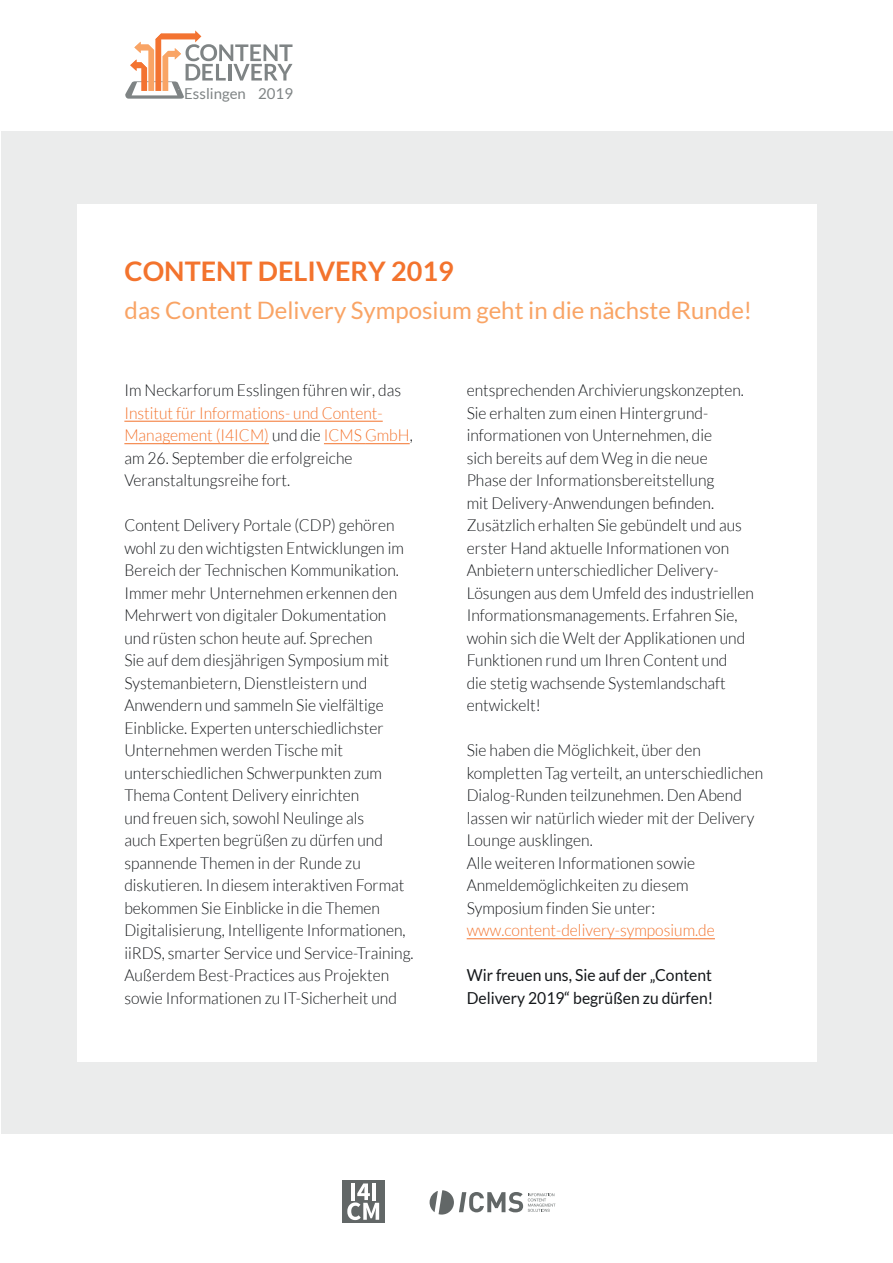
<style>
.page{position:relative;width:893px;height:1263px;background:#fff}
.page>*{position:absolute;margin:0;border:0;box-sizing:border-box;transform-origin:0 0}
.t1{font:700 27px "Lato";color:#f3732d}
.t2{font:24px "Lato";color:#f9a465}
.t3{font:300 16.5px/22.5px "Lato";color:#14171a;scale:.95 1}
.t4{font:16.5px/22.5px "Lato";color:#14171a;scale:.95 1}
.t5{font:15px "Lato";color:#7f8485}
.s1{color:#f3732d}
</style>
<div class="page">
<div style="left:1px;top:0;width:892px;height:1263px;background:#ebecec"></div>
<div style="left:77px;top:204px;width:739px;height:858px;background:#fff"></div>
<div style="left:0;top:1134px;width:893px;height:129px;background:#fff"></div>
<div style="left:0;top:0;width:893px;height:130px;background:#fff"></div>
<div style="left:342px;top:1180px;width:43px;height:42px;background:#626767"></div>
<svg style="left:347px;top:1183px;width:32px;height:37px"></svg>
<svg style="left:429px;top:1190px;width:126px;height:25px"></svg>
<svg style="left:125px;top:30px;width:167px;height:69px"></svg>
<hr style="left:124px;top:421px;width:259px;height:1px;background:#f3732d">
<hr style="left:124px;top:443px;width:145px;height:1px;background:#f3732d">
<hr style="left:324px;top:443px;width:41px;height:1px;background:#f3732d">
<hr style="left:365px;top:443px;width:45px;height:1px;background:#f3732d">
<hr style="left:467px;top:938px;width:248px;height:1px;background:#f3732d">
<p class="t5" style="left:184px;top:85px;width:63px">Esslingen</p>
<p class="t5" style="left:258px;top:85px;width:36px">2019</p>
<p class="t1" style="left:125px;top:256px;width:331px">CONTENT DELIVERY 2019</p>
<p class="t2" style="left:125px;top:297px;width:629px">das Content Delivery Symposium geht in die nächste Runde!</p>
<p class="t3" style="left:124px;top:379px;width:305px">Im Neckarforum Esslingen führen wir, das <span class="s1">Institut für Informations- und Content-Management (I4ICM)</span> und die <span class="s1">ICMS GmbH</span>, am 26. September die erfolgreiche Veranstaltungsreihe fort.</p>
<p class="t3" style="left:124px;top:514px;width:306px">Content Delivery Portale (CDP) gehören wohl zu den wichtigsten Entwicklungen im Bereich der Technischen Kommunikation.<br>Immer mehr Unternehmen erkennen den Mehrwert von digitaler Dokumentation und rüsten schon heute auf. Sprechen<br>Sie auf dem diesjährigen Symposium mit Systemanbietern, Dienstleistern und Anwendern und sammeln Sie vielfältige Einblicke. Experten unterschiedlichster Unternehmen werden Tische mit unterschiedlichen Schwerpunkten zum Thema Content Delivery einrichten<br>und freuen sich, sowohl Neulinge als<br>auch Experten begrüßen zu dürfen und spannende Themen in der Runde zu diskutieren. In diesem interaktiven Format bekommen Sie Einblicke in die Themen Digitalisierung, Intelligente Informationen, iiRDS, smarter Service und Service-Training.<br>Außerdem Best-Practices aus Projekten sowie Informationen zu IT-Sicherheit und</p>
<p class="t3" style="left:467px;top:379px;width:304px">entsprechenden Archivierungskonzepten.<br>Sie erhalten zum einen Hintergrund&shy;informationen von Unternehmen, die<br>sich bereits auf dem Weg in die neue<br>Phase der Informationsbereitstellung<br>mit Delivery-Anwendungen befinden.<br>Zusätzlich erhalten Sie gebündelt und aus erster Hand aktuelle Informationen von Anbietern unterschiedlicher Delivery-Lösungen aus dem Umfeld des industriellen Informationsmanagements. Erfahren Sie, wohin sich die Welt der Applikationen und Funktionen rund um Ihren Content und<br>die stetig wachsende Systemlandschaft entwickelt!</p>
<p class="t3" style="left:467px;top:739px;width:314px">Sie haben die Möglichkeit, über den kompletten Tag verteilt, an unterschiedlichen Dialog-Runden teilzunehmen. Den Abend lassen wir natürlich wieder mit der Delivery Lounge ausklingen.<br>Alle weiteren Informationen sowie Anmeldemöglichkeiten zu diesem Symposium finden Sie unter: <span class="s1">www.content-delivery-symposium.de</span></p>
<p class="t4" style="left:467px;top:964px;width:261px">Wir freuen uns, Sie auf der „Content<br>Delivery 2019“ begrüßen zu dürfen!</p>
</div>
